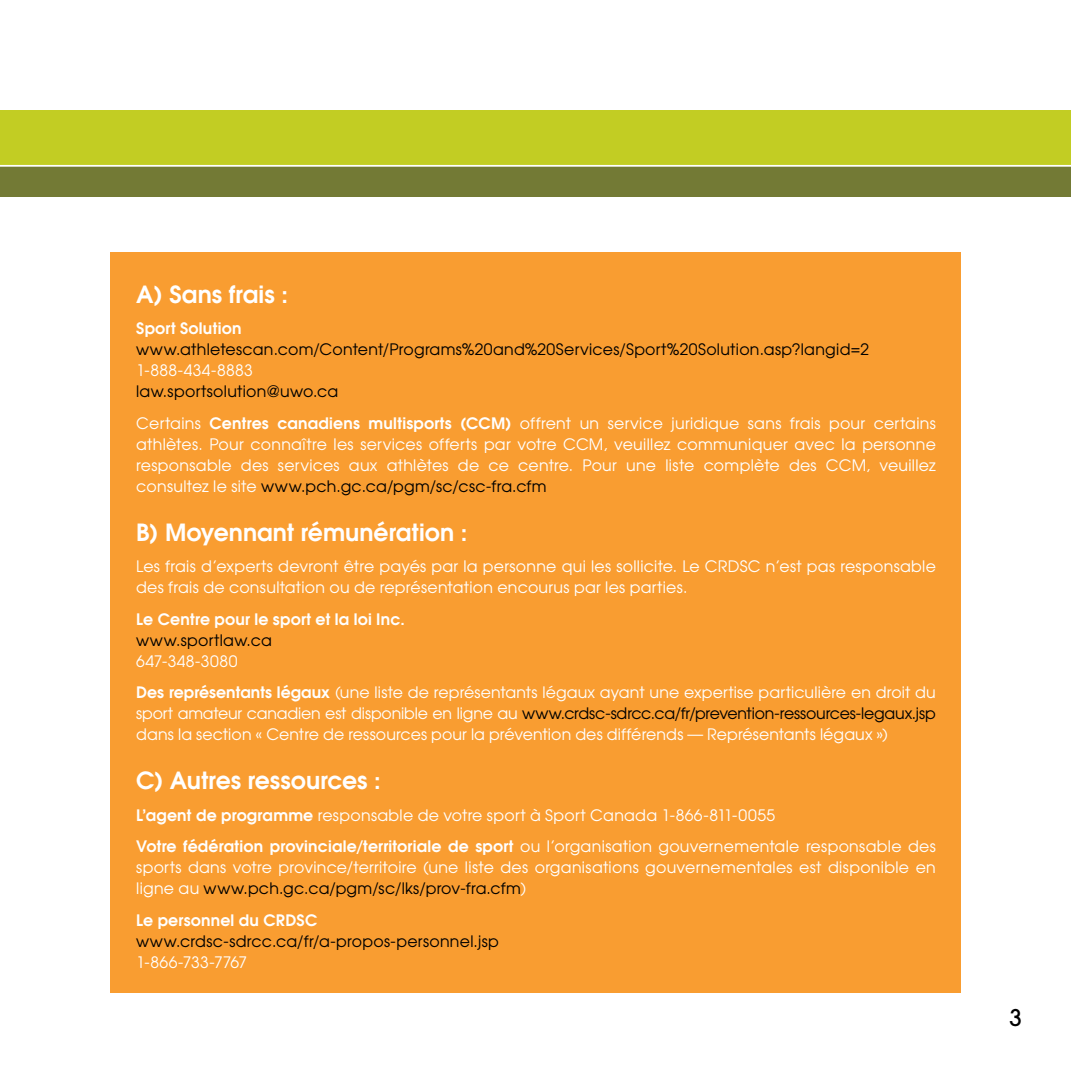
<style>
.page{position:relative;width:1071px;height:1071px;background:#fff}
.page>*{position:absolute;margin:0;border:0;box-sizing:border-box;transform-origin:0 0}
.t1{font:600 23.62px "Avant Garde";color:#fff}
.t2{font:500 22.75px "Avant Garde";color:#000}
.t3{font:15.75px/21px "Avant Garde";letter-spacing:.015em;color:#fff}
.t4{font:15.75px/21px "Avant Garde";letter-spacing:-.005em;color:#fff}
.t5{font:15.75px "Avant Garde";letter-spacing:.02em;color:#000}
.t6{font:600 15.75px "Avant Garde";letter-spacing:.015em;color:#fff}
.s1{color:#000}
.s2{font-weight:600}
</style>
<div class="page">
<div style="left:110px;top:252px;width:851px;height:740px;background:#f99d31"></div>
<div style="left:0;top:110px;width:1071px;height:55px;background:#c2cd23"></div>
<div style="left:0;top:165px;width:1071px;height:32px;background:#737a35"></div>
<hr style="left:0;top:165px;width:1071px;height:2px;background:#fff">
<h1 class="t1" style="left:136px;top:279px;width:153px">A) Sans frais :</h1>
<p class="t6" style="left:136px;top:318px;width:107px">Sport Solution</p>
<p class="t5" style="left:136px;top:340px;width:734px">www.athletescan.com/Content/Programs%20and%20Services/Sport%20Solution.asp?langid=2</p>
<p class="t3" style="left:136px;top:360px;width:118px">1-888-434-8883</p>
<p class="t3" style="left:136px;top:375px;width:801px;line-height:31.5px"><span class="s1">law.sportsolution@uwo.ca<br></span>Certains <span class="s2">Centres canadiens multisports (CCM)</span> offrent un service juridique sans frais pour certains</p>
<p class="t3" style="left:136px;top:433px;width:801px;text-align:justify">athlètes. Pour connaître les services offerts par votre CCM, veuillez communiquer avec la personne responsable des services aux athlètes de ce centre. Pour une liste complète des CCM, veuillez consultez le site <span class="s1">www.pch.gc.ca/pgm/sc/csc-fra.cfm</span></p>
<h1 class="t1" style="left:136px;top:517px;width:333px">B) Moyennant rémunération :</h1>
<p class="t3" style="left:136px;top:556px;width:801px">Les frais d’experts devront être payés par la personne qui les sollicite. Le CRDSC n’est pas responsable des frais de consultation ou de représentation encourus par les parties.</p>
<p class="t6" style="left:136px;top:609px;width:270px">Le Centre pour le sport et la loi Inc.</p>
<p class="t5" style="left:136px;top:630px;width:137px">www.sportlaw.ca</p>
<p class="t3" style="left:136px;top:645px;width:801px;line-height:31.5px">647-348-3080<br><span class="s2">Des représentants légaux</span> (une liste de représentants légaux ayant une expertise particulière en droit du</p>
<p class="t4" style="left:136px;top:703px;width:801px">sport amateur canadien est disponible en ligne au <span class="s1">www.crdsc-sdrcc.ca/fr/prevention-ressources-legaux.jsp </span>dans la section « Centre de ressources pour la prévention des différends — Représentants légaux »)</p>
<h1 class="t1" style="left:136px;top:765px;width:246px">C) Autres ressources :</h1>
<p class="t3" style="left:136px;top:799px;width:801px;line-height:31.5px"><span class="s2">L’agent de programme</span> responsable de votre sport à Sport Canada 1-866-811-0055<br><span class="s2">Votre fédération provinciale/territoriale de sport</span> ou l’organisation gouvernementale responsable des</p>
<p class="t3" style="left:136px;top:857px;width:801px">sports dans votre province/territoire (une liste des organisations gouvernementales est disponible en ligne au <span class="s1">www.pch.gc.ca/pgm/sc/lks/prov-fra.cfm</span>)</p>
<p class="t6" style="left:136px;top:910px;width:183px">Le personnel du CRDSC</p>
<p class="t5" style="left:136px;top:931px;width:364px">www.crdsc-sdrcc.ca/fr/a-propos-personnel.jsp</p>
<p class="t4" style="left:136px;top:951px;width:113px">1-866-733-7767</p>
<h2 class="t2" style="left:1010px;top:1004px;width:14px">3</h2>
</div>
